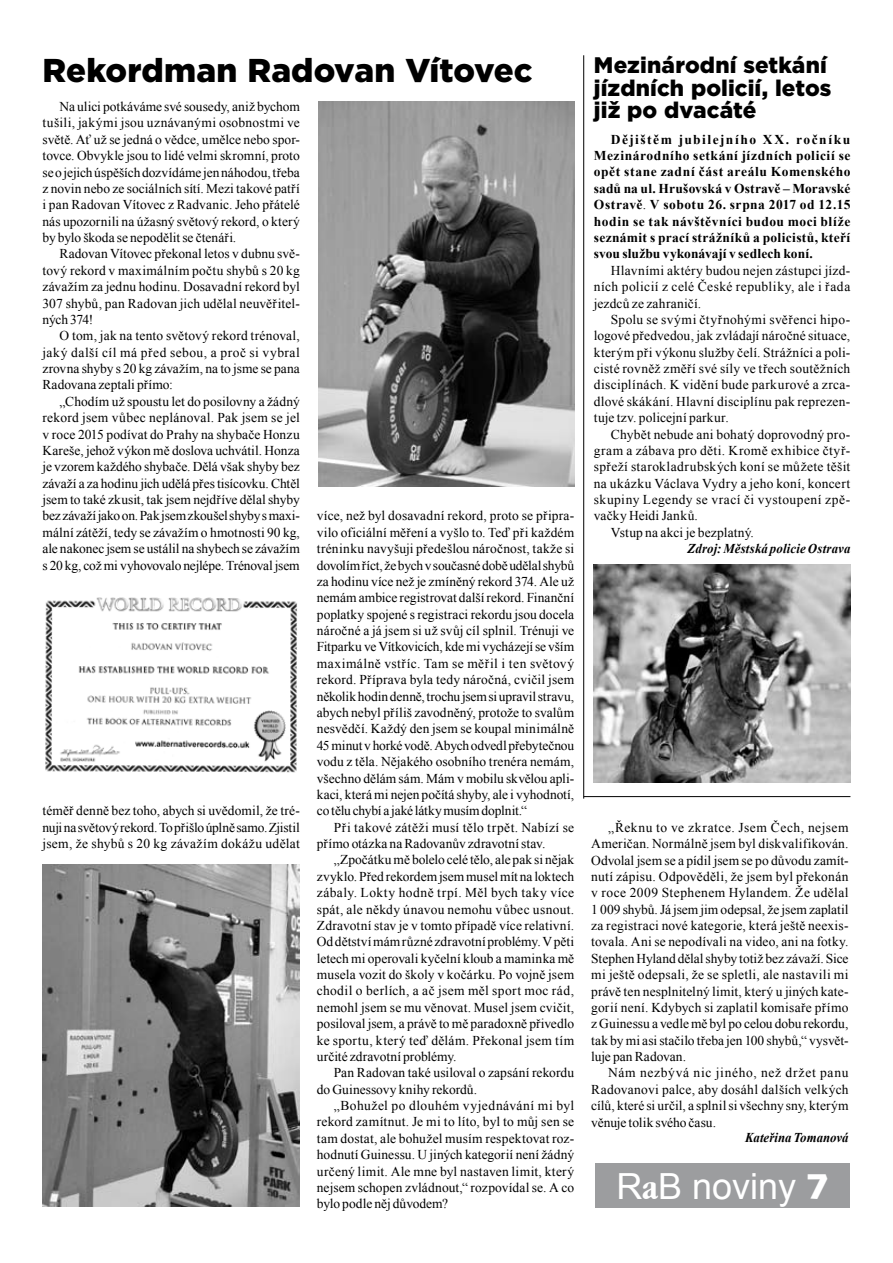
<style>
.page{position:relative;width:893px;height:1263px;background:#fff}
.page>*{position:absolute;margin:0;border:0;box-sizing:border-box;transform-origin:0 0}
.t1{font:36px "Arial";color:#fff}
.t2{font:900 33px "Gotham";letter-spacing:-.02em;color:#000}
.t3{font:900 22.5px/22.5px "Gotham";letter-spacing:.005em;color:#000}
.t4{font:13.5px/16.4px "Times New Roman";letter-spacing:.01em;color:#000;text-align:justify}
.t5{font:700 13.5px/16.4px "Times New Roman";letter-spacing:.025em;color:#000;text-align:justify}
.t6{font:italic 700 13.5px "Times New Roman";letter-spacing:.01em;color:#000;scale:.95 1}
.t7{font:13.5px "Times New Roman";letter-spacing:.03em;color:#000}
.t8{font:13.5px "Times New Roman";letter-spacing:.035em;color:#000}
.s1{font-weight:400}
.s2{font-family:"Garmd ITC Bk Cn BTCE Bold Condensed"}
.s3{font-family:"Humanst 531 Blk BTCE Black"}
</style>
<div class="page">
<img style="left:594px;top:565px;width:256px;height:217px">
<div style="left:595px;top:1163px;width:255px;height:45px;background:#9c9d9f"></div>
<img style="left:45px;top:597px;width:252px;height:176px">
<img style="left:43px;top:864px;width:256px;height:342px">
<img style="left:318px;top:101px;width:257px;height:385px">
<hr style="left:583px;top:55px;width:1px;height:744px;background:#000">
<hr style="left:584px;top:796px;width:266px;height:1px;background:#000">
<h2 class="t2" style="left:43px;top:47px;width:492px">Rekordman Radovan Vítovec</h2>
<p class="t4" style="left:43px;top:98px;width:259px;text-indent:17px">Na ulici potkáváme své sousedy, aniž bychom tušili, jakými jsou uznávanými osobnostmi ve světě. Ať už se jedná o vědce, umělce nebo spor&shy;tovce. Obvykle jsou to lidé velmi skromní, proto se ojejich úspěších dozvídáme jen náhodou, třeba z novin nebo ze sociálních sítí. Mezi takové patří i pan Radovan Vítovec z Radvanic. Jeho přátelé nás upozornili na úžasný světový rekord, o který by bylo škoda se nepodělit se čtenáři.</p>
<p class="t4" style="left:42px;top:245px;width:259px;text-indent:17px">Radovan Vítovec překonal letos v dubnu svě&shy;tový rekord v maximálním počtu shybů s 20 kg závažím za jednu hodinu. Dosavadní rekord byl 307 shybů, pan Radovan jich udělal neuvěřitel&shy;ných 374!</p>
<p class="t4" style="left:42px;top:327px;width:259px;text-indent:17px">O tom, jak na tento světový rekord trénoval, jaký další cíl má před sebou, a proč si vybral zrovna shyby s 20 kg závažím, na to jsme se pana Radovana zeptali přímo:</p>
<p class="t4" style="left:42px;top:393px;width:259px;text-indent:17px">„Chodím už spoustu let do posilovny a žádný rekord jsem vůbec neplánoval. Pak jsem se jel v roce 2015 podívat do Prahy na shybače Honzu Kareše, jehož výkon mě doslova uchvátil. Honza je vzorem každého shybače. Dělá však shyby bez závaží a za hodinu jich udělá přes tisícovku. Chtěl jsem to také zkusit, tak jsem nejdříve dělal shyby bez závaží jako on. Pak jsem zkoušel shyby smaxi&shy;mální zátěží, tedy se závažím o hmotnosti 90 kg, ale nakonec jsem se ustálil na shybech se závažím s 20 kg, což mi vyhovovalo nejlépe. Trénoval jsem</p>
<p class="t4" style="left:42px;top:802px;width:259px">téměř denně bez toho, abych si uvědomil, že tré&shy;nuji na světový rekord. To přišlo úplně samo. Zjistil jsem, že shybů s 20 kg závažím dokážu udělat</p>
<p class="t4" style="left:317px;top:507px;width:259px">více, než byl dosavadní rekord, proto se připra&shy;vilo oficiální měření a vyšlo to. Teď při každém tréninku navyšuji předešlou náročnost, takže si dovolím říct, že bych vsoučasné době udělal shybů za hodinu více než je zmíněný rekord 374. Ale už nemám ambice registrovat další rekord. Finanční poplatky spojené s registraci rekordu jsou docela náročné a já jsem si už svůj cíl splnil. Trénuji ve Fitparku ve Vítkovicích, kde mi vycházejí se vším maximálně vstříc. Tam se měřil i ten světový rekord. Příprava byla tedy náročná, cvičil jsem několik hodin denně, trochu jsem si upravil stravu, abych nebyl příliš zavodněný, protože to svalům nesvědčí. Každý den jsem se koupal minimálně 45 minut v horké vodě. Abych odvedl přebytečnou vodu z těla. Nějakého osobního trenéra nemám, všechno dělám sám. Mám v mobilu skvělou apli&shy;kaci, která mi nejen počítá shyby, ale i vyhodnotí, co tělu chybí a jaké látky musím doplnit.“</p>
<p class="t4" style="left:317px;top:819px;width:259px;text-indent:17px">Při takové zátěži musí tělo trpět. Nabízí se přímo otázka na Radovanův zdravotní stav.</p>
<p class="t4" style="left:317px;top:851px;width:259px;text-indent:17px">„Zpočátku mě bolelo celé tělo, ale pak si nějak zvyklo. Před rekordem jsem musel mít na loktech zábaly. Lokty hodně trpí. Měl bych taky více spát, ale někdy únavou nemohu vůbec usnout.<br>Zdravotní stav je v tomto případě více relativní.<br>Od dětství mám různé zdravotní problémy. Vpěti letech mi operovali kyčelní kloub a maminka mě musela vozit do školy v kočárku. Po vojně jsem chodil o berlích, a ač jsem měl sport moc rád, nemohl jsem se mu věnovat. Musel jsem cvičit, posiloval jsem, a právě to mě paradoxně přivedlo ke sportu, který teď dělám. Překonal jsem tím určité zdravotní problémy.</p>
<p class="t4" style="left:317px;top:1064px;width:259px;text-indent:17px">Pan Radovan také usiloval o zapsání rekordu do Guinessovy knihy rekordů.</p>
<p class="t4" style="left:317px;top:1097px;width:259px;text-indent:17px">„Bohužel po dlouhém vyjednávání mi byl rekord zamítnut. Je mi to líto, byl to můj sen se tam dostat, ale bohužel musím respektovat roz&shy;hodnutí Guinessu. U jiných kategorií není žádný určený limit. Ale mne byl nastaven limit, který nejsem schopen zvládnout,“ rozpovídal se. A co bylo podle něj důvodem?</p>
<h3 class="t3" style="left:594px;top:54px;width:239px">Mezinárodní setkání jízdních policií, letos již po dvacáté</h3>
<p class="t5" style="left:594px;top:131px;width:258px;text-indent:17px">Dějištěm jubilejního XX. ročníku Mezinárodního setkání jízdních policií se opět stane zadní část areálu Komenského sadů na ul. Hrušovská v Ostravě – Moravské Ostravě<span class="s1">.</span> V sobotu 26. srpna 2017 od 12.15 hodin se tak návštěvníci budou moci blíže seznámit s prací strážníků a policistů, kteří svou službu vykonávají v sedlech koní.</p>
<p class="t4" style="left:594px;top:262px;width:258px;text-indent:17px">Hlavními aktéry budou nejen zástupci jízd&shy;ních policií z celé České republiky, ale i řada jezdců ze zahraničí.</p>
<p class="t4" style="left:594px;top:311px;width:258px;text-indent:17px">Spolu se svými čtyřnohými svěřenci hipo&shy;logové předvedou, jak zvládají náročné situace, kterým při výkonu služby čelí. Strážníci a poli&shy;cisté rovněž změří své síly ve třech soutěžních disciplínách. K vidění bude parkurové a zrca&shy;dlové skákání. Hlavní disciplínu pak reprezen&shy;tuje tzv. policejní parkur.</p>
<p class="t4" style="left:611px;top:426px;width:241px">Chybět nebude ani bohatý doprovodný pro-</p>
<p class="t7" style="left:594px;top:441px;width:258px">gram a zábava pro děti. Kromě exhibice čtyř-</p>
<p class="t4" style="left:594px;top:458px;width:258px">spřeží starokladrubských koní se můžete těšit</p>
<p class="t4" style="left:594px;top:475px;width:258px">na ukázku Václava Vydry a jeho koní, koncert</p>
<p class="t8" style="left:594px;top:490px;width:258px">skupiny Legendy se vrací či vystoupení zpě-</p>
<p class="t4" style="left:594px;top:507px;width:106px">vačky Heidi Janků.</p>
<p class="t4" style="left:611px;top:524px;width:145px">Vstup na akci je bezplatný.</p>
<p class="t6" style="left:688px;top:539px;width:173px">Zdroj: Městská policie Ostrava</p>
<p class="t4" style="left:591px;top:819px;width:259px;text-indent:17px">„Řeknu to ve zkratce. Jsem Čech, nejsem Američan. Normálně jsem byl diskvalifikován.<br>Odvolal jsem se a pídil jsem se po důvodu zamít&shy;nutí zápisu. Odpověděli, že jsem byl překonán v roce 2009 Stephenem Hylandem. Že udělal 1 009 shybů. Já jsem jim odepsal, že jsem zaplatil za registraci nové kategorie, která ještě neexis&shy;tovala. Ani se nepodívali na video, ani na fotky.<br>Stephen Hyland dělal shyby totiž bez závaží. Sice mi ještě odepsali, že se spletli, ale nastavili mi právě ten nesplnitelný limit, který u jiných kate&shy;gorií není. Kdybych si zaplatil komisaře přímo z Guinessu a vedle mě byl po celou dobu rekordu, tak by mi asi stačilo třeba jen 100 shybů,“ vysvět&shy;luje pan Radovan.</p>
<p class="t4" style="left:591px;top:1064px;width:259px;text-indent:17px">Nám nezbývá nic jiného, než držet panu Radovanovi palce, aby dosáhl dalších velkých cílů, které si určil, a splnil si všechny sny, kterým věnuje tolik svého času.</p>
<p class="t6" style="left:745px;top:1128px;width:111px">Kateřina Tomanová</p>
<h1 class="t1" style="left:616px;top:1163px;width:214px">R<span class="s2">a</span>B noviny <span class="s3">7</span></h1>
</div>
